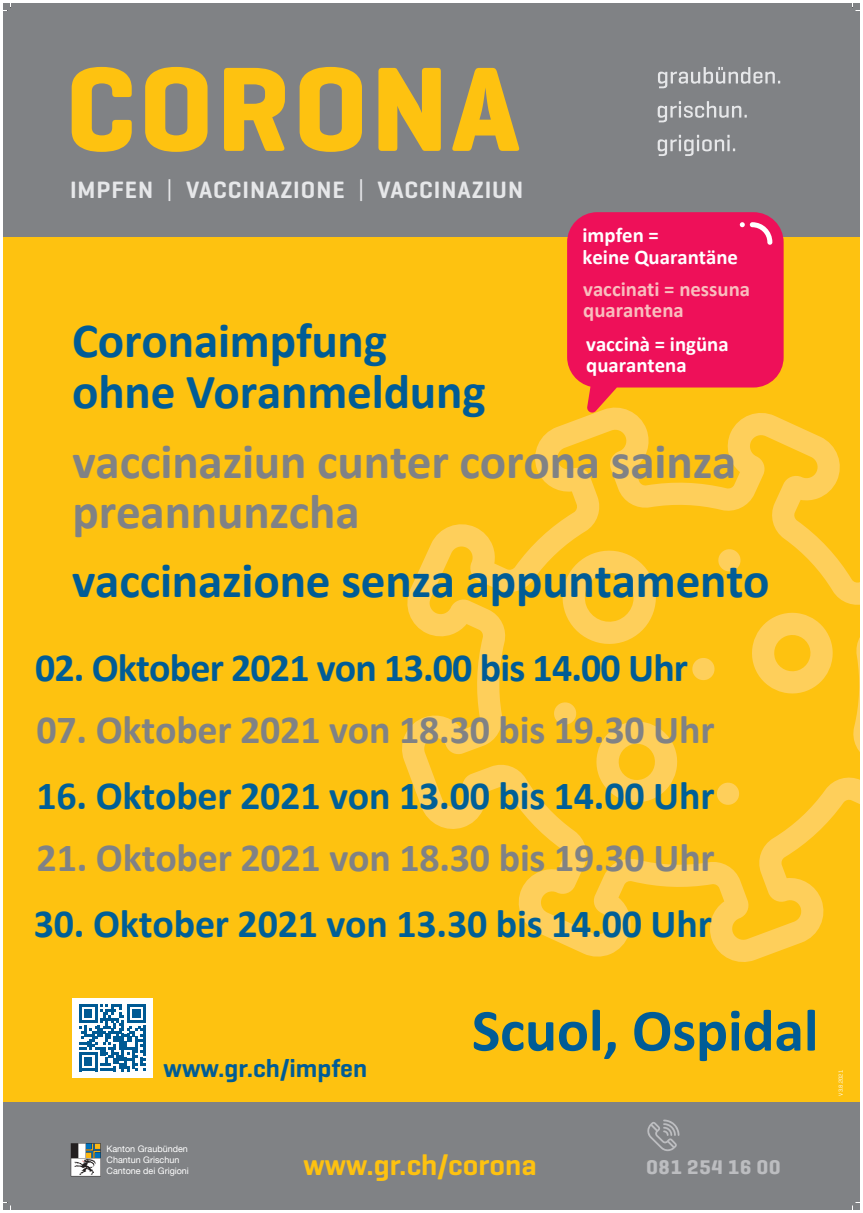
<style>
.page{position:relative;width:863px;height:1213px;background:#fff}
.page>*{position:absolute;margin:0;border:0;box-sizing:border-box;transform-origin:0 0}
.t1{font:700 60px "Calibri";letter-spacing:-.005em;color:#005c96}
.t2{font:700 49.3px/50px "Calibri";letter-spacing:-.005em;color:#005c96}
.t3{font:700 49.3px/50px "Calibri";letter-spacing:-.005em;color:#808285}
.t4{font:700 40px "Calibri";letter-spacing:-.005em;color:#808285}
.t5{font:700 40px "Calibri";letter-spacing:-.005em;color:#005f97}
.t6{font:700 40px "Calibri";letter-spacing:-.02em;color:#005c96}
.t7{font:600 29.65px "Geogrotesque";color:#fec210}
.t8{font:600 25.8px "Geogrotesque";color:#005c96}
.t9{font:600 24.1px "Geogrotesque";letter-spacing:.04em;color:#e6e7e9}
.t10{font:700 20.8px/21.9px "Calibri";color:#fff}
.t11{font:700 20.8px/20.6px "Calibri";color:#f9bebe}
.t12{font:700 19.9px "Geogrotesque W01";letter-spacing:.04em;color:#bcbdc0}
.t13{font:9px/11.2px "Helvetica Neue";color:#fff}
.t14{font:5.95px "Geogrotesque";color:#fff}
.s1{font-weight:400}
</style>
<div class="page">
<div style="left:3px;top:229px;width:856px;height:877px;background:#fec210"></div>
<svg style="left:402px;top:413px;width:457px;height:549px"></svg>
<svg style="left:557px;top:545px;width:105px;height:105px"></svg>
<svg style="left:591px;top:716px;width:91px;height:91px"></svg>
<svg style="left:747px;top:608px;width:91px;height:91px"></svg>
<svg style="left:718px;top:549px;width:23px;height:23px"></svg>
<svg style="left:717px;top:782px;width:22px;height:23px"></svg>
<svg style="left:554px;top:702px;width:22px;height:23px"></svg>
<svg style="left:692px;top:658px;width:23px;height:22px"></svg>
<div style="left:72px;top:998px;width:80px;height:79px;background:#fff"></div>
<svg style="left:79px;top:1004px;width:67px;height:67px"></svg>
<div style="left:3px;top:3px;width:856px;height:234px;background:#808285"></div>
<svg style="left:72px;top:67px;width:60px;height:85px"></svg>
<svg style="left:145px;top:67px;width:63px;height:85px"></svg>
<svg style="left:224px;top:68px;width:61px;height:83px"></svg>
<svg style="left:300px;top:67px;width:62px;height:85px"></svg>
<svg style="left:378px;top:68px;width:63px;height:83px"></svg>
<svg style="left:452px;top:68px;width:68px;height:83px"></svg>
<svg style="left:658px;top:67px;width:122px;height:21px"></svg>
<svg style="left:658px;top:135px;width:77px;height:21px"></svg>
<svg style="left:658px;top:101px;width:89px;height:21px"></svg>
<div style="left:3px;top:1102px;width:856px;height:108px;background:#808285"></div>
<svg style="left:647px;top:1120px;width:32px;height:31px"></svg>
<svg style="left:71px;top:1143px;width:30px;height:33px"></svg>
<svg style="left:567px;top:212px;width:217px;height:201px;fill:#ee1059"></svg>
<svg style="left:740px;top:222px;width:32px;height:23px"></svg>
<svg style="left:852px;top:3px;width:8px;height:8px"></svg>
<svg style="left:852px;top:1202px;width:8px;height:8px"></svg>
<p class="t9" style="left:70px;top:174px;width:455px">IMPFEN <span class="s1">|</span> VACCINAZIONE <span class="s1">|</span> VACCINAZIUN</p>
<p class="t10" style="left:582px;top:224px;width:157px">impfen =<br>keine Quarantäne</p>
<p class="t11" style="left:583px;top:279px;width:168px">vaccinati = nessuna quarantena</p>
<p class="t10" style="left:586px;top:334px;width:144px;line-height:20.6px">vaccinà = ingüna quarantena</p>
<p class="t2" style="left:72px;top:315px;width:415px">Coronaimpfung ohne Voranmeldung</p>
<p class="t3" style="left:73px;top:436px;width:665px">vaccinaziun cunter corona sainza preannunzcha</p>
<p class="t2" style="left:72px;top:555px;width:699px">vaccinazione senza appuntamento</p>
<p class="t6" style="left:35px;top:639px;width:655px">02. Oktober 2021 von 13.00 bis 14.00 Uhr</p>
<p class="t4" style="left:36px;top:702px;width:680px">07. Oktober 2021 von 18.30 bis 19.30 Uhr</p>
<p class="t5" style="left:36px;top:767px;width:680px">16. Oktober 2021 von 13.00 bis 14.00 Uhr</p>
<p class="t4" style="left:37px;top:830px;width:680px">21. Oktober 2021 von 18.30 bis 19.30 Uhr</p>
<p class="t5" style="left:34px;top:895px;width:680px">30. Oktober 2021 von 13.30 bis 14.00 Uhr</p>
<p class="t8" style="left:164px;top:1052px;width:205px">www.gr.ch/impfen</p>
<h1 class="t1" style="left:472px;top:988px;width:348px">Scuol, Ospidal</h1>
<p class="t13" style="left:106px;top:1143px;width:84px">Kanton Graubünden<br>Chantun Grischun<br>Cantone dei Grigioni</p>
<p class="t7" style="left:304px;top:1146px;width:235px">www.gr.ch/corona</p>
<p class="t12" style="left:646px;top:1156px;width:135px">081 254 16 00</p>
<p class="t14" style="left:837px;top:1096px;width:28px;rotate:-90deg">V 3.8.2021</p>
</div>
